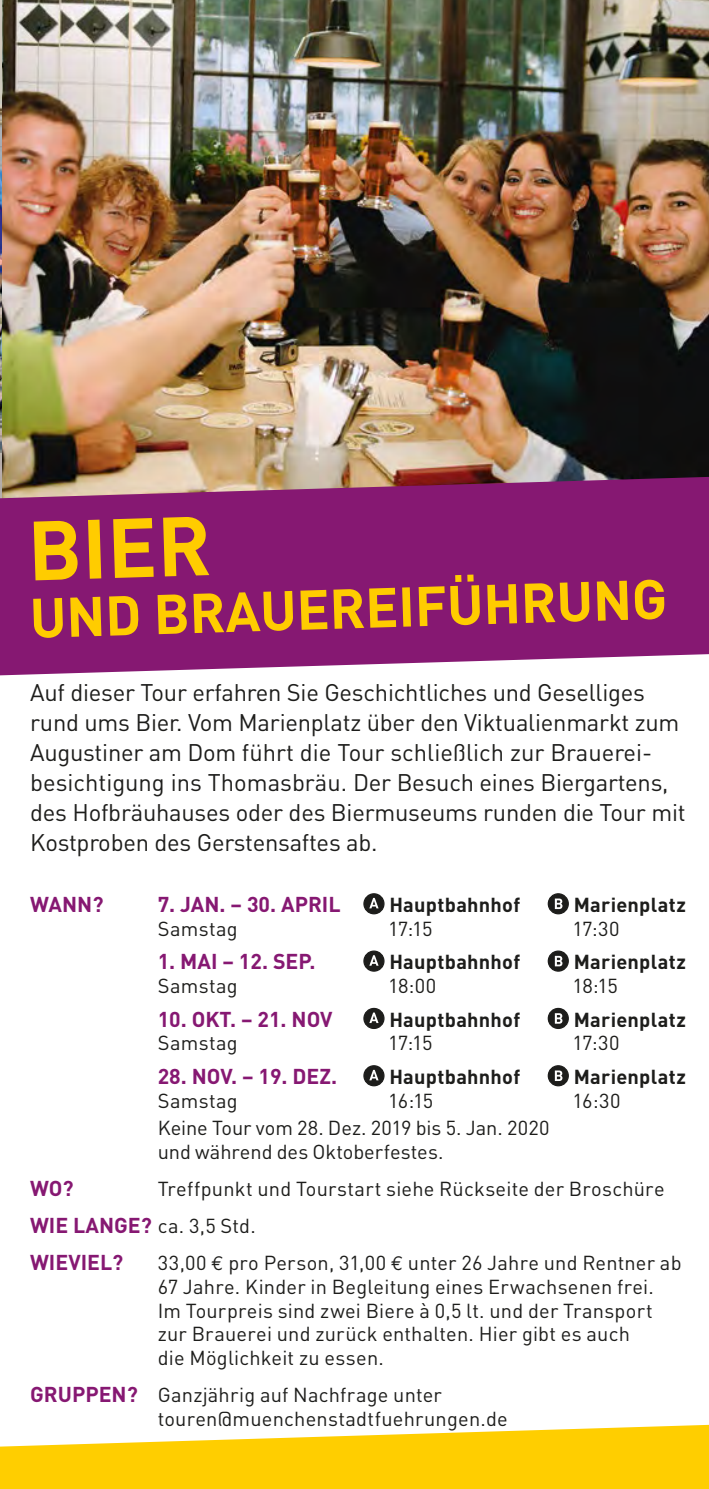
<style>
.page{position:relative;width:709px;height:1489px;background:#fff}
.page>*{position:absolute;margin:0;border:0;box-sizing:border-box;transform-origin:0 0}
.t1{font:700 82.5px "DIN";color:#fc0}
.t2{font:700 55px "DIN";color:#fc0}
.t3{font:23.75px/30px "DIN";letter-spacing:-.01em;color:#1d1d1b}
.t4{font:700 21.25px "DIN";color:#861872}
.t5{font:20px/23.8px "DIN";letter-spacing:.01em;color:#1d1d1b}
.t6{font:700 20px "DIN";letter-spacing:.01em;color:#1d1d1b}
.s1{font-weight:700;font-size:21.25px;color:#861872}
.s2{font-family:"Euro Mono"}
</style>
<div class="page">
<img style="left:2px;top:0;width:707px;height:477px">
<img style="left:0;top:0;width:2px;height:477px">
<svg style="left:0;top:477px;width:709px;height:198px;background:#8e2a79"></svg>
<svg style="left:0;top:1424px;width:709px;height:64px;fill:#ffce00"></svg>
<div style="left:364px;top:893px;width:20px;height:20px;background:#1d1d1b;border-radius:50%"></div>
<div style="left:363px;top:893px;width:21px;height:21px;border:1px solid #1d1d1b;border-radius:50%"></div>
<svg style="left:369px;top:897px;width:9px;height:11px"></svg>
<div style="left:548px;top:893px;width:20px;height:20px;background:#1d1d1b;border-radius:50%"></div>
<div style="left:547px;top:893px;width:22px;height:21px;border:1px solid #1d1d1b;border-radius:50%"></div>
<svg style="left:555px;top:898px;width:7px;height:11px"></svg>
<div style="left:364px;top:951px;width:20px;height:20px;background:#1d1d1b;border-radius:50%"></div>
<div style="left:363px;top:950px;width:21px;height:21px;border:1px solid #1d1d1b;border-radius:50%"></div>
<svg style="left:369px;top:955px;width:9px;height:10px"></svg>
<div style="left:548px;top:951px;width:20px;height:20px;background:#1d1d1b;border-radius:50%"></div>
<div style="left:547px;top:950px;width:22px;height:21px;border:1px solid #1d1d1b;border-radius:50%"></div>
<svg style="left:555px;top:955px;width:7px;height:11px"></svg>
<div style="left:364px;top:1008px;width:20px;height:20px;background:#1d1d1b;border-radius:50%"></div>
<div style="left:363px;top:1007px;width:21px;height:21px;border:1px solid #1d1d1b;border-radius:50%"></div>
<svg style="left:369px;top:1012px;width:9px;height:10px"></svg>
<div style="left:548px;top:1008px;width:20px;height:20px;background:#1d1d1b;border-radius:50%"></div>
<div style="left:547px;top:1007px;width:22px;height:21px;border:1px solid #1d1d1b;border-radius:50%"></div>
<svg style="left:555px;top:1013px;width:7px;height:10px"></svg>
<div style="left:364px;top:1065px;width:20px;height:20px;background:#1d1d1b;border-radius:50%"></div>
<div style="left:363px;top:1065px;width:21px;height:21px;border:1px solid #1d1d1b;border-radius:50%"></div>
<svg style="left:369px;top:1069px;width:9px;height:11px"></svg>
<div style="left:548px;top:1065px;width:20px;height:20px;background:#1d1d1b;border-radius:50%"></div>
<div style="left:547px;top:1065px;width:22px;height:21px;border:1px solid #1d1d1b;border-radius:50%"></div>
<svg style="left:555px;top:1070px;width:7px;height:10px"></svg>
<h1 class="t1" style="left:26px;top:497px;width:185px;rotate:-2deg">BIER</h1>
<h2 class="t2" style="left:29px;top:583px;width:639px;rotate:-2deg">UND BRAUEREIFÜHRUNG</h2>
<p class="t3" style="left:30px;top:677px;width:657px">Auf dieser Tour erfahren Sie Geschichtliches und Geselliges rund ums Bier. Vom Marienplatz über den Viktualienmarkt zum Augustiner am Dom führt die Tour schließlich zur Brauerei&shy;besichtigung ins Thomasbräu. Der Besuch eines Biergartens, des Hofbräuhauses oder des Biermuseums runden die Tour mit Kostproben des Gerstensaftes ab.</p>
<p class="t4" style="left:30px;top:890px;width:75px">WANN?</p>
<p class="t4" style="left:158px;top:890px;width:184px">7. JAN. – 30. APRIL</p>
<p class="t6" style="left:389px;top:891px;width:132px">Hauptbahnhof</p>
<p class="t6" style="left:573px;top:891px;width:114px">Marienplatz</p>
<p class="t5" style="left:158px;top:916px;width:82px">Samstag</p>
<p class="t5" style="left:388px;top:916px;width:46px">17:15</p>
<p class="t5" style="left:572px;top:916px;width:49px">17:30</p>
<p class="t4" style="left:158px;top:947px;width:159px">1. MAI – 12. SEP.</p>
<p class="t6" style="left:389px;top:948px;width:132px">Hauptbahnhof</p>
<p class="t6" style="left:573px;top:948px;width:114px">Marienplatz</p>
<p class="t5" style="left:158px;top:973px;width:82px">Samstag</p>
<p class="t5" style="left:388px;top:973px;width:50px">18:00</p>
<p class="t5" style="left:572px;top:973px;width:47px">18:15</p>
<p class="t4" style="left:158px;top:1004px;width:176px">10. OKT. – 21. NOV</p>
<p class="t6" style="left:389px;top:1006px;width:132px">Hauptbahnhof</p>
<p class="t6" style="left:573px;top:1006px;width:114px">Marienplatz</p>
<p class="t5" style="left:158px;top:1030px;width:82px">Samstag</p>
<p class="t5" style="left:388px;top:1030px;width:46px">17:15</p>
<p class="t5" style="left:572px;top:1030px;width:49px">17:30</p>
<p class="t4" style="left:158px;top:1062px;width:181px">28. NOV. – 19. DEZ.</p>
<p class="t6" style="left:389px;top:1063px;width:132px">Hauptbahnhof</p>
<p class="t6" style="left:573px;top:1063px;width:114px">Marienplatz</p>
<p class="t5" style="left:158px;top:1088px;width:82px">Samstag</p>
<p class="t5" style="left:388px;top:1088px;width:47px">16:15</p>
<p class="t5" style="left:572px;top:1088px;width:49px">16:30</p>
<p class="t5" style="left:158px;top:1115px;width:393px">Keine Tour vom 28. Dez. 2019 bis 5. Jan. 2020 und während des Oktoberfestes.</p>
<p class="t4" style="left:30px;top:1174px;width:45px">WO?</p>
<p class="t5" style="left:30px;top:1169px;width:636px;line-height:37px;text-indent:128px">Treffpunkt und Tourstart siehe Rückseite der Broschüre<br><span class="s1">WIE LANGE?</span> ca. 3,5 Std.</p>
<p class="t4" style="left:30px;top:1248px;width:95px">WIEVIEL?</p>
<p class="t5" style="left:158px;top:1250px;width:525px">33,00 <span class="s2">€</span> pro Person, 31,00 <span class="s2">€</span> unter 26 Jahre und Rentner ab 67 Jahre. Kinder in Begleitung eines Erwachsenen frei.<br>Im Tourpreis sind zwei Biere à 0,5 lt. und der Transport zur Brauerei und zurück enthalten. Hier gibt es auch<br>die Möglichkeit zu essen.</p>
<p class="t5" style="left:158px;top:1382px;width:352px;text-indent:-128px"><span class="s1">GRUPPEN?</span> Ganzjährig auf Nachfrage unter touren@muenchenstadtfuehrungen.de</p>
</div>
